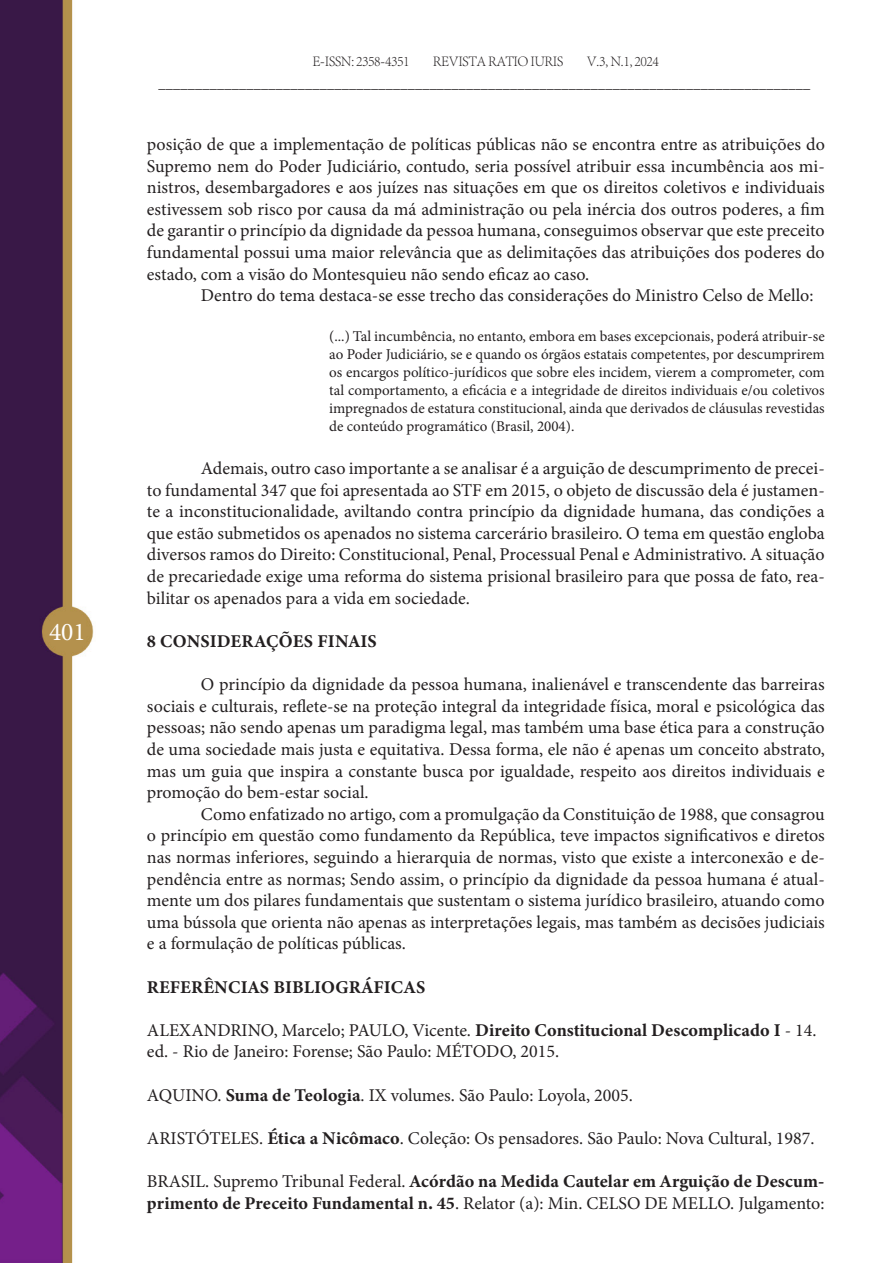
<style>
.page{position:relative;width:893px;height:1263px;background:#fff}
.page>*{position:absolute;margin:0;border:0;box-sizing:border-box;transform-origin:0 0}
.t1{font:25.5px "Minion Pro";color:#fff}
.t2{font:18px/21.6px "Minion Pro";color:#231f20;text-align:justify}
.t3{font:18px/21.6px "Minion Variable Concept";letter-spacing:.005em;color:#231f20}
.t4{font:15px/18px "Minion Pro";color:#231f20;text-align:justify}
.t5{font:300 15px "Adobe Song Std";letter-spacing:-.04em;color:#231f20;scale:.95 1}
.s1{font-family:"Minion Variable Concept"}
.s2{font-family:"Minion Pro"}
</style>
<div class="page">
<img style="left:0;top:0;width:94px;height:1263px">
<p class="t1" style="left:49px;top:614px;width:38px">401</p>
<p class="t5" style="left:312px;top:52px;width:104px">E-ISSN: 2358-4351</p>
<p class="t5" style="left:433px;top:52px;width:139px">REVISTA RATIO IURIS</p>
<p class="t5" style="left:587px;top:52px;width:78px">V.3, N.1, 2024</p>
<p class="t5" style="left:159px;top:75px;width:687px">_________________________________________________________________________________________</p>
<p class="t2" style="left:147px;top:134px;width:679px">posição de que a implementação de políticas públicas não se encontra entre as atribuições do Supremo nem do Poder Judiciário, contudo, seria possível atribuir essa incumbência aos mi&shy;nistros, desembargadores e aos juízes nas situações em que os direitos coletivos e individuais estivessem sob risco por causa da má administração ou pela inércia dos outros poderes, a fim de garantir o princípio da dignidade da pessoa humana, conseguimos observar que este preceito fundamental possui uma maior relevância que as delimitações das atribuições dos poderes do estado, com a visão do Montesquieu não sendo eficaz ao caso.</p>
<p class="t2" style="left:201px;top:285px;width:614px">Dentro do tema destaca-se esse trecho das considerações do Ministro Celso de Mello:</p>
<p class="t4" style="left:329px;top:327px;width:497px">(...) Tal incumbência, no entanto, embora em bases excepcionais, poderá atribuir-se ao Poder Judiciário, se e quando os órgãos estatais competentes, por descumprirem os encargos político-jurídicos que sobre eles incidem, vierem a comprometer, com tal comportamento, a eficácia e a integridade de direitos individuais e/ou coletivos impregnados de estatura constitucional, ainda que derivados de cláusulas revestidas de conteúdo programático (Brasil, 2004).</p>
<p class="t2" style="left:147px;top:458px;width:679px;text-indent:54px">Ademais, outro caso importante a se analisar é a arguição de descumprimento de precei&shy;to fundamental 347 que foi apresentada ao STF em 2015, o objeto de discussão dela é justamen&shy;te a inconstitucionalidade, aviltando contra princípio da dignidade humana, das condições a que estão submetidos os apenados no sistema carcerário brasileiro. O tema em questão engloba diversos ramos do Direito: Constitucional, Penal, Processual Penal e Administrativo. A situação de precariedade exige uma reforma do sistema prisional brasileiro para que possa de fato, rea&shy;bilitar os apenados para a vida em sociedade.</p>
<p class="t3" style="left:147px;top:630px;width:231px">8 CONSIDERAÇÕES FINAIS</p>
<p class="t2" style="left:147px;top:674px;width:679px;text-indent:54px">O princípio da dignidade da pessoa humana, inalienável e transcendente das barreiras sociais e culturais, reflete-se na proteção integral da integridade física, moral e psicológica das pessoas; não sendo apenas um paradigma legal, mas também uma base ética para a construção de uma sociedade mais justa e equitativa. Dessa forma, ele não é apenas um conceito abstrato, mas um guia que inspira a constante busca por igualdade, respeito aos direitos individuais e promoção do bem-estar social.</p>
<p class="t2" style="left:147px;top:803px;width:679px;text-indent:54px">Como enfatizado no artigo, com a promulgação da Constituição de 1988, que consagrou o princípio em questão como fundamento da República, teve impactos significativos e diretos nas normas inferiores, seguindo a hierarquia de normas, visto que existe a interconexão e de&shy;pendência entre as normas; Sendo assim, o princípio da dignidade da pessoa humana é atual&shy;mente um dos pilares fundamentais que sustentam o sistema jurídico brasileiro, atuando como uma bússola que orienta não apenas as interpretações legais, mas também as decisões judiciais e a formulação de políticas públicas.</p>
<p class="t3" style="left:147px;top:976px;width:280px">REFERÊNCIAS BIBLIOGRÁFICAS</p>
<p class="t2" style="left:147px;top:1019px;width:671px">ALEXANDRINO, Marcelo; PAULO, Vicente. <span class="s1">Direito Constitucional Descomplicado I</span> - 14. ed. - Rio de Janeiro: Forense; São Paulo: MÉTODO, 2015.</p>
<p class="t2" style="left:147px;top:1084px;width:487px">AQUINO. <span class="s1">Suma de Teologia</span>. IX volumes. São Paulo: Loyola, 2005.</p>
<p class="t2" style="left:147px;top:1127px;width:669px">ARISTÓTELES. <span class="s1">Ética a Nicômaco</span>. Coleção: Os pensadores. São Paulo: Nova Cultural, 1987.</p>
<p class="t3" style="left:147px;top:1170px;width:679px"><span class="s2">BRASIL. Supremo Tribunal Federal.</span> Acórdão na Medida Cautelar em Arguição de Descum&shy;primento de Preceito Fundamental n. 45<span class="s2">. Relator (a): Min. CELSO DE MELLO. Julgamento:</span></p>
</div>
